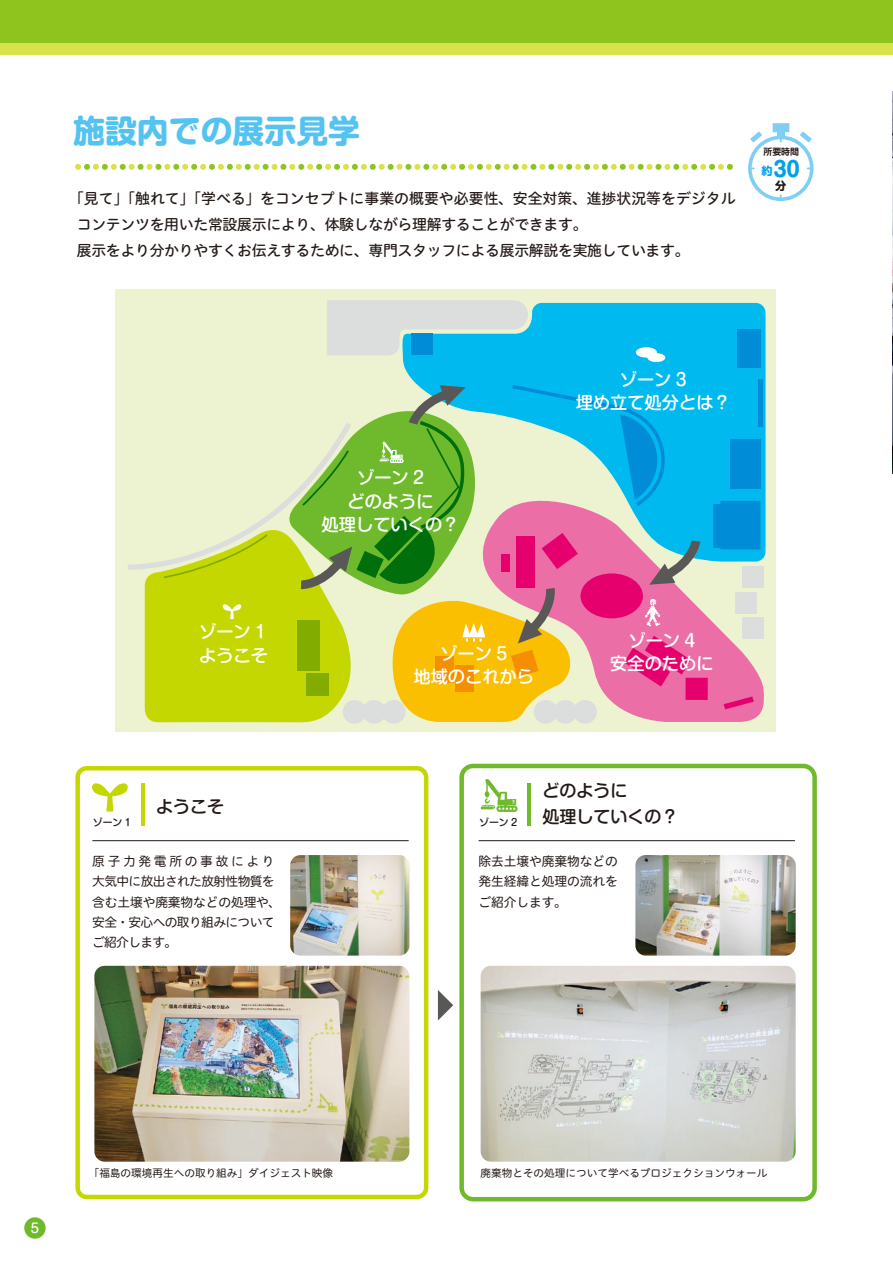
<style>
.page{position:relative;width:893px;height:1263px;background:#fff}
.page>*{position:absolute;margin:0;border:0;box-sizing:border-box;transform-origin:0 0}
.t1{font:700 31.95px "Shin M Go Pr 6";color:#55c3f1}
.t2{font:700 20.7px "Shin M Go Pr 6";color:#00a1e9}
.t3{font:500 17.25px/23.4px "Shin M Go Pr 6";color:#fff;text-align:center}
.t4{font:500 16.95px/25.5px "Shin M Go Pr 6";color:#231916}
.t5{font:14.85px/26.1px "Hiragino UD Sans R Std W5";letter-spacing:-.02em;color:#231916}
.t6{font:500 13.05px "Shin M Go Pr 6";color:#fff}
.t7{font:12.75px/20.2px "Hiragino UD Sans R Std W4";letter-spacing:-.05em;color:#231916}
.t8{font:12.75px/20.2px "Hiragino UD Sans R Std W4";letter-spacing:-.01em;color:#231916;text-align:justify}
.t9{font:700 11.1px "Shin M Go Pr 6";color:#231916}
.t10{font:10.65px "Hiragino UD Sans R Std W4";color:#231916}
.t11{font:500 9.9px "Shin M Go Pr 6";color:#231916}
.t12{font:700 9px "Shin M Go Pr 6 De";color:#231916}
.s1{font-size:11.1px}
</style>
<div class="page">
<svg style="left:75px;top:164px;width:658px;height:6px"></svg>
<svg style="left:75px;top:766px;width:353px;height:433px"></svg>
<div style="left:115px;top:289px;width:660px;height:443px;background:#edf3d0"></div>
<div style="left:327px;top:300px;width:194px;height:56px;background:#dcdddd"></div>
<svg style="left:402px;top:303px;width:363px;height:181px;background:#1dbeec"></svg>
<svg style="left:705px;top:484px;width:60px;height:238px"></svg>
<div style="left:685px;top:678px;width:23px;height:22px;background:#e5006e"></div>
<svg style="left:724px;top:696px;width:30px;height:13px"></svg>
<div style="left:737px;top:329px;width:23px;height:39px;background:#008cd6"></div>
<div style="left:730px;top:439px;width:30px;height:50px;background:#008cd6"></div>
<div style="left:713px;top:501px;width:47px;height:48px;background:#008cd6"></div>
<hr style="left:758px;top:380px;width:4px;height:47px;background:#008cd6">
<div style="left:742px;top:566px;width:22px;height:22px;background:#dcdddd"></div>
<div style="left:742px;top:617px;width:22px;height:22px;background:#dcdddd"></div>
<div style="left:735px;top:592px;width:22px;height:22px;background:#dcdddd"></div>
<div style="left:411px;top:333px;width:21px;height:22px;background:#008cd6"></div>
<div style="left:636px;top:347px;width:21px;height:11px;background:#fff;border-radius:50%"></div>
<div style="left:647px;top:353px;width:18px;height:9px;background:#fff;border-radius:50%"></div>
<svg style="left:128px;top:382px;width:577px;height:342px"></svg>
<img style="left:892px;top:91px;width:1px;height:382px">
<svg style="left:91px;top:782px;width:38px;height:29px"></svg>
<hr style="left:141px;top:783px;width:4px;height:43px;background:#c4d700">
<hr style="left:92px;top:840px;width:317px;height:1px;background:#231916">
<div style="left:459px;top:764px;width:358px;height:437px;border:4px solid #6fba2c;border-radius:11px"></div>
<hr style="left:527px;top:783px;width:4px;height:43px;background:#6fba2c">
<hr style="left:479px;top:840px;width:316px;height:1px;background:#231916">
<svg style="left:438px;top:990px;width:15px;height:30px"></svg>
<svg style="left:481px;top:779px;width:37px;height:33px"></svg>
<img style="left:94px;top:966px;width:315px;height:196px">
<img style="left:481px;top:966px;width:315px;height:196px">
<img style="left:635px;top:855px;width:161px;height:100px">
<img style="left:290px;top:855px;width:119px;height:100px">
<div style="left:24px;top:1217px;width:22px;height:22px;background:#6fba2c;border-radius:50%"></div>
<div style="left:0;top:0;width:893px;height:55px;background:#dae24a"></div>
<div style="left:0;top:0;width:893px;height:43px;background:#8fc41f"></div>
<div style="left:748px;top:136px;width:65px;height:65px;border:4px solid #7fcef4;border-radius:50%"></div>
<div style="left:777px;top:131px;width:8px;height:6px;background:#7fcef4"></div>
<div style="left:773px;top:123px;width:16px;height:9px;background:#7fcef4"></div>
<svg style="left:750px;top:132px;width:12px;height:10px"></svg>
<svg style="left:800px;top:132px;width:12px;height:10px"></svg>
<h1 class="t1" style="left:73px;top:103px;width:289px">施設内での展示見学</h1>
<p class="t5" style="left:77px;top:184px;width:660px;text-indent:-7px">「見て」「触れて」「学べる」をコンセプトに事業の概要や必要性、安全対策、進捗状況等をデジタルコンテンツを用いた常設展示により、体験しながら理解することができます。<br>展示をより分かりやすくお伝えするために、専門スタッフによる展示解説を実施しています。</p>
<p class="t12" style="left:763px;top:144px;width:37px">所要時間</p>
<h2 class="t2" style="left:762px;top:151px;width:40px"><span class="s1">約</span>30</h2>
<p class="t9" style="left:775px;top:176px;width:13px">分</p>
<p class="t3" style="left:199px;top:619px;width:70px;text-align:left">ゾーン 1ようこそ</p>
<p class="t11" style="left:93px;top:814px;width:40px">ゾーン 1</p>
<p class="t4" style="left:156px;top:793px;width:70px">ようこそ</p>
<p class="t7" style="left:92px;top:850px;width:190px">原子力発電所の事故により大気中に放出された放射性物質を含む土壌や廃棄物などの処理や、安全・安心への取り組みについてご紹介します。</p>
<p class="t3" style="left:322px;top:465px;width:139px">ゾーン 2<br>どのように<br>処理していくの？</p>
<p class="t3" style="left:576px;top:367px;width:157px">ゾーン 3<br>埋め立て処分とは？</p>
<p class="t3" style="left:413px;top:641px;width:122px">ゾーン 5<br>地域のこれから</p>
<p class="t3" style="left:610px;top:628px;width:105px">ゾーン 4<br>安全のために</p>
<p class="t11" style="left:479px;top:814px;width:40px">ゾーン 2</p>
<p class="t4" style="left:542px;top:777px;width:138px">どのように<br>処理していくの？</p>
<p class="t8" style="left:478px;top:850px;width:141px">除去土壌や廃棄物などの発生経緯と処理の流れをご紹介します。</p>
<p class="t6" style="left:31px;top:1217px;width:10px">5</p>
<p class="t10" style="left:89px;top:1165px;width:246px">「福島の環境再生への取り組み」ダイジェスト映像</p>
<p class="t10" style="left:480px;top:1165px;width:289px">廃棄物とその処理について学べるプロジェクションウォール</p>
</div>
